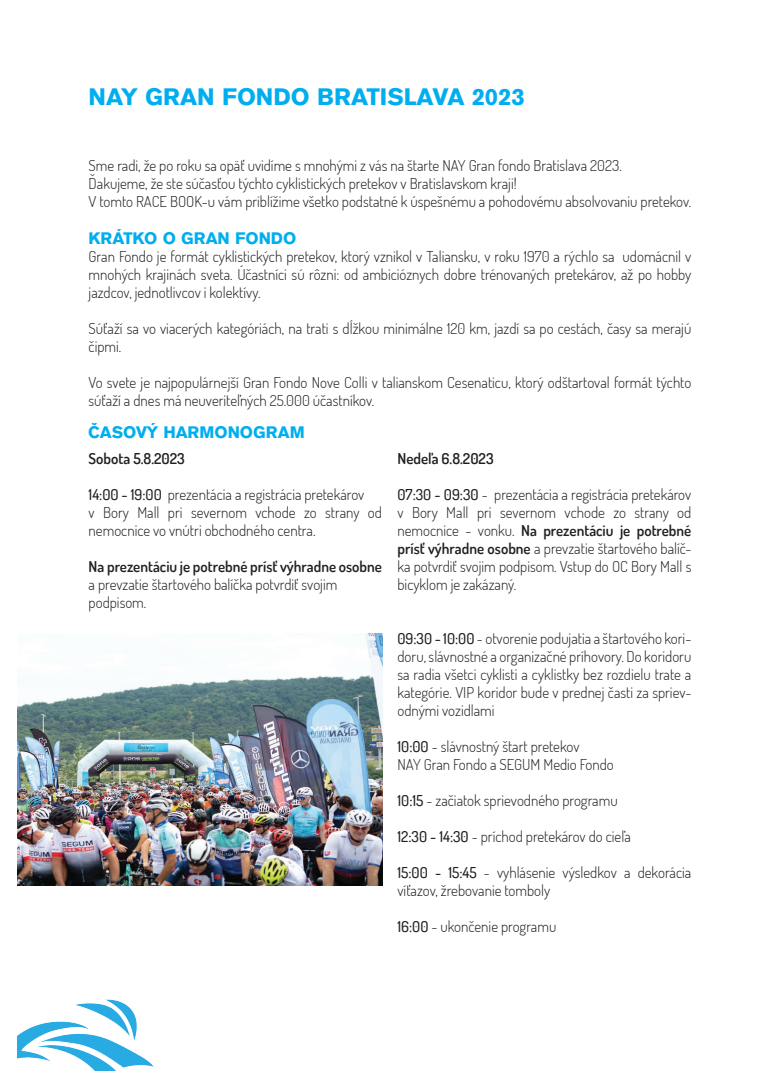
<style>
.page{position:relative;width:780px;height:1088px;background:#fff}
.page>*{position:absolute;margin:0;border:0;box-sizing:border-box;transform-origin:0 0}
.t1{font:700 25px "Accius TOT";color:#00aeef}
.t2{font:700 17.5px "Accius TOT";color:#00aeef}
.t3{font:300 15px/18px "Dosis";color:#231f20}
.t4{font:600 15px "Dosis";color:#231f20}
.s1{font-weight:500}
.s2{font-weight:600}
</style>
<div class="page">
<img style="left:18px;top:999px;width:136px;height:71px">
<img style="left:18px;top:634px;width:364px;height:251px">
<h1 class="t1" style="left:89px;top:83px;width:437px">NAY GRAN FONDO BRATISLAVA 2023</h1>
<p class="t3" style="left:89px;top:156px;width:604px">Sme radi, že po roku sa opäť uvidíme s mnohými z vás na štarte NAY Gran fondo Bratislava 2023.<br>Ďakujeme, že ste súčasťou týchto cyklistických pretekov v Bratislavskom kraji!<br>V tomto RACE BOOK-u vám priblížime všetko podstatné k úspešnému a pohodovému absolvovaniu pretekov.</p>
<p class="t2" style="left:89px;top:228px;width:209px">KRÁTKO O GRAN FONDO</p>
<p class="t3" style="left:89px;top:247px;width:604px;text-align:justify">Gran Fondo je formát cyklistických pretekov, ktorý vznikol v Taliansku, v roku 1970 a rýchlo sa udomácnil v mnohých krajinách sveta. Účastníci sú rôzni: od ambicióznych dobre trénovaných pretekárov, až po hobby jazdcov, jednotlivcov i kolektívy.</p>
<p class="t3" style="left:89px;top:319px;width:604px">Súťaží sa vo viacerých kategóriách, na trati s dĺžkou minimálne 120 km, jazdí sa po cestách, časy sa merajú čipmi.</p>
<p class="t3" style="left:89px;top:373px;width:604px">Vo svete je najpopulárnejší Gran Fondo Nove Colli v talianskom Cesenaticu, ktorý odštartoval formát týchto súťaží a dnes má neuveriteľných 25.000 účastníkov.</p>
<p class="t2" style="left:88px;top:422px;width:218px">ČASOVÝ HARMONOGRAM</p>
<p class="t4" style="left:89px;top:448px;width:98px">Sobota 5.8.2023</p>
<p class="t3" style="left:89px;top:485px;width:295px"><span class="s1">14:00 - 19:00</span> prezentácia a registrácia pretekárov<br>v Bory Mall pri severnom vchode zo strany od nemocnice vo vnútri obchodného centra.</p>
<p class="t4" style="left:89px;top:556px;width:295px">Na prezentáciu je potrebné prísť výhradne osobne</p>
<p class="t3" style="left:89px;top:575px;width:250px">a prevzatie štartového balíčka potvrdiť svojim podpisom.</p>
<p class="t4" style="left:397px;top:448px;width:98px">Nedeľa 6.8.2023</p>
<p class="t3" style="left:397px;top:485px;width:295px;text-align:justify"><span class="s1">07:30 - 09:30</span> - prezentácia a registrácia pretekárov v Bory Mall pri severnom vchode zo strany od nemocnice - vonku. <span class="s2">Na prezentáciu je potrebné prísť výhradne osobne</span> a prevzatie štartového balíč&shy;ka potvrdiť svojim podpisom. Vstup do OC Bory Mall s bicyklom je zakázaný.</p>
<p class="t3" style="left:397px;top:629px;width:295px;text-align:justify"><span class="s1">09:30 - 10:00</span> - otvorenie podujatia a štartového kori&shy;doru, slávnostné a organizačné príhovory. Do koridoru sa radia všetci cyklisti a cyklistky bez rozdielu trate a kategórie. VIP koridor bude v prednej časti za spriev&shy;odnými vozidlami</p>
<p class="t3" style="left:397px;top:737px;width:218px"><span class="s1">10:00</span> - slávnostný štart pretekov<br>NAY Gran Fondo a SEGUM Medio Fondo</p>
<p class="t3" style="left:397px;top:791px;width:222px"><span class="s1">10:15</span> - začiatok sprievodného programu</p>
<p class="t3" style="left:397px;top:827px;width:235px"><span class="s1">12:30 - 14:30</span> - príchod pretekárov do cieľa</p>
<p class="t3" style="left:397px;top:863px;width:295px"><span class="s1">15:00 - 15:45</span> - vyhlásenie výsledkov a dekorácia víťazov, žrebovanie tomboly</p>
<p class="t3" style="left:397px;top:917px;width:160px"><span class="s1">16:00</span> - ukončenie programu</p>
</div>
